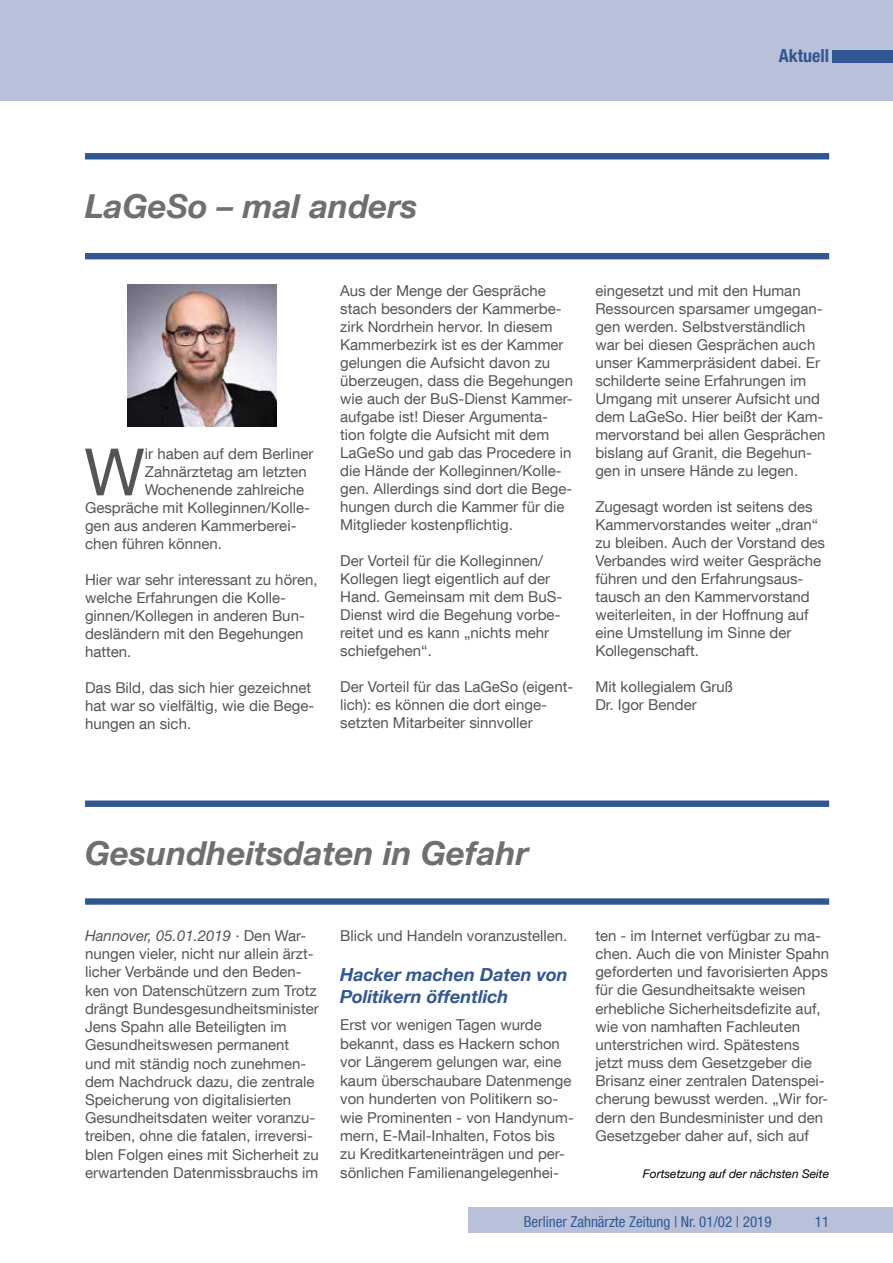
<style>
.page{position:relative;width:893px;height:1263px;background:#fff}
.page>*{position:absolute;margin:0;border:0;box-sizing:border-box;transform-origin:0 0}
.t1{font:65.4px "Helvetica Neue LT Com";color:#555}
.t2{font:italic 700 33px "Helvetica Neue LT Com";color:#6f6f6f}
.t3{font:italic 700 18px/22px "Helvetica Neue LT Com";color:#315793}
.t4{font:700 condensed 18px "Helvetica Neue LT Com";color:#315793}
.t5{font:15px/18px "Helvetica Neue LT Com";color:#555}
.t6{font:condensed 15px "Helvetica Neue LT Com";color:#315793}
.t7{font:italic 15px "Helvetica Neue LT Std";color:#555}
.t8{font:italic 12px "Helvetica Neue LT Std";color:#000}
.s1{font-family:"Helvetica Neue LT Com";font-style:normal}
</style>
<div class="page">
<div style="left:0;top:0;width:893px;height:100px;background:#b8c0da"></div>
<div style="left:468px;top:1208px;width:425px;height:25px;background:#b8c0da"></div>
<div style="left:833px;top:50px;width:60px;height:12px;background:#315793"></div>
<div style="left:85px;top:153px;width:744px;height:6px;background:#315793"></div>
<div style="left:85px;top:800px;width:744px;height:7px;background:#315793"></div>
<div style="left:85px;top:898px;width:744px;height:7px;background:#315793"></div>
<div style="left:85px;top:253px;width:744px;height:6px;background:#315793"></div>
<img style="left:127px;top:285px;width:149px;height:142px">
<p class="t4" style="left:779px;top:45px;width:52px">Aktuell</p>
<h2 class="t2" style="left:85px;top:185px;width:334px">LaGeSo – mal anders</h2>
<h1 class="t1" style="left:84px;top:432px;width:62px">W</h1>
<p class="t5" style="left:145px;top:445px;width:170px">ir haben auf dem Berliner</p>
<p class="t5" style="left:145px;top:463px;width:163px">Zahnärztetag am letzten</p>
<p class="t5" style="left:145px;top:481px;width:161px">Wochenende zahlreiche</p>
<p class="t5" style="left:85px;top:499px;width:225px">Gespräche mit Kolleginnen/Kolle-</p>
<p class="t5" style="left:85px;top:517px;width:213px">gen aus anderen Kammerberei-</p>
<p class="t5" style="left:85px;top:535px;width:139px">chen führen können.</p>
<p class="t5" style="left:85px;top:571px;width:234px">Hier war sehr interessant zu hören, welche Erfahrungen die Kolle&shy;ginnen/Kollegen in anderen Bun&shy;desländern mit den Begehungen hatten.</p>
<p class="t5" style="left:85px;top:679px;width:231px">Das Bild, das sich hier gezeichnet hat war so vielfältig, wie die Bege&shy;hungen an sich.</p>
<p class="t5" style="left:340px;top:281px;width:234px">Aus der Menge der Gespräche stach besonders der Kammerbe&shy;zirk Nordrhein hervor. In diesem<br>Kammerbezirk ist es der Kammer gelungen die Aufsicht davon zu überzeugen, dass die Begehungen wie auch der BuS-Dienst Kammer&shy;aufgabe ist! Dieser Argumenta&shy;tion folgte die Aufsicht mit dem<br>LaGeSo und gab das Procedere in die Hände der Kolleginnen/Kolle&shy;gen. Allerdings sind dort die Bege&shy;hungen durch die Kammer für die<br>Mitglieder kostenpflichtig.</p>
<p class="t5" style="left:340px;top:551px;width:224px">Der Vorteil für die Kolleginnen/<br>Kollegen liegt eigentlich auf der<br>Hand. Gemeinsam mit dem BuS-<br>Dienst wird die Begehung vorbe&shy;reitet und es kann „nichts mehr schiefgehen“.</p>
<p class="t5" style="left:340px;top:677px;width:233px">Der Vorteil für das LaGeSo (eigent&shy;lich): es können die dort einge&shy;setzten Mitarbeiter sinnvoller</p>
<p class="t5" style="left:595px;top:281px;width:232px">eingesetzt und mit den Human<br>Ressourcen sparsamer umgegan&shy;gen werden. Selbstverständlich war bei diesen Gesprächen auch unser Kammerpräsident dabei. Er schilderte seine Erfahrungen im<br>Umgang mit unserer Aufsicht und dem LaGeSo. Hier beißt der Kam&shy;mervorstand bei allen Gesprächen bislang auf Granit, die Begehun&shy;gen in unsere Hände zu legen.</p>
<p class="t5" style="left:595px;top:497px;width:231px">Zugesagt worden ist seitens des<br>Kammervorstandes weiter „dran“ zu bleiben. Auch der Vorstand des<br>Verbandes wird weiter Gespräche führen und den Erfahrungsaus&shy;tausch an den Kammervorstand weiterleiten, in der Hoffnung auf eine Umstellung im Sinne der<br>Kollegenschaft.</p>
<p class="t5" style="left:595px;top:677px;width:139px">Mit kollegialem Gruß<br>Dr. Igor Bender</p>
<h2 class="t2" style="left:85px;top:833px;width:445px">Gesundheitsdaten in Gefahr</h2>
<p class="t7" style="left:85px;top:926px;width:223px">Hannover, 05.01.2019 <span class="s1">· Den War-</span></p>
<p class="t5" style="left:85px;top:944px;width:235px">nungen vieler, nicht nur allein ärzt&shy;licher Verbände und den Beden&shy;ken von Datenschützern zum Trotz drängt Bundesgesundheitsminister Jens Spahn alle Beteiligten im Gesundheitswesen permanent<br>und mit ständig noch zunehmen&shy;dem Nachdruck dazu, die zentrale Speicherung von digitalisierten Gesundheitsdaten weiter voranzu&shy;treiben, ohne die fatalen, irreversi&shy;blen Folgen eines mit Sicherheit zu erwartenden Datenmissbrauchs im</p>
<p class="t5" style="left:340px;top:926px;width:229px">Blick und Handeln voranzustellen.</p>
<p class="t3" style="left:340px;top:963px;width:229px">Hacker machen Daten von<br>Politikern öffentlich</p>
<p class="t5" style="left:340px;top:1015px;width:235px;line-height:18.5px">Erst vor wenigen Tagen wurde bekannt, dass es Hackern schon vor Längerem gelungen war, eine kaum überschaubare Datenmenge von hunderten von Politikern so&shy;wie Prominenten - von Handynum&shy;mern, E-Mail-Inhalten, Fotos bis zu Kreditkarteneinträgen und per&shy;sönlichen Familienangelegenhei-</p>
<p class="t5" style="left:595px;top:926px;width:235px">ten - im Internet verfügbar zu ma&shy;chen. Auch die von Minister Spahn geforderten und favorisierten Apps für die Gesundheitsakte weisen erhebliche Sicherheitsdefizite auf, wie von namhaften Fachleuten unterstrichen wird. Spätestens jetzt muss dem Gesetzgeber die Brisanz einer zentralen Datenspei&shy;cherung bewusst werden. „Wir for&shy;dern den Bundesminister und den Gesetzgeber daher auf, sich auf</p>
<p class="t8" style="left:643px;top:1166px;width:188px">Fortsetzung auf der nächsten Seite</p>
<p class="t6" style="left:524px;top:1213px;width:249px">Berliner Zahnärzte Zeitung | Nr. 01/02 | 2019</p>
<p class="t6" style="left:815px;top:1213px;width:16px">11</p>
</div>
